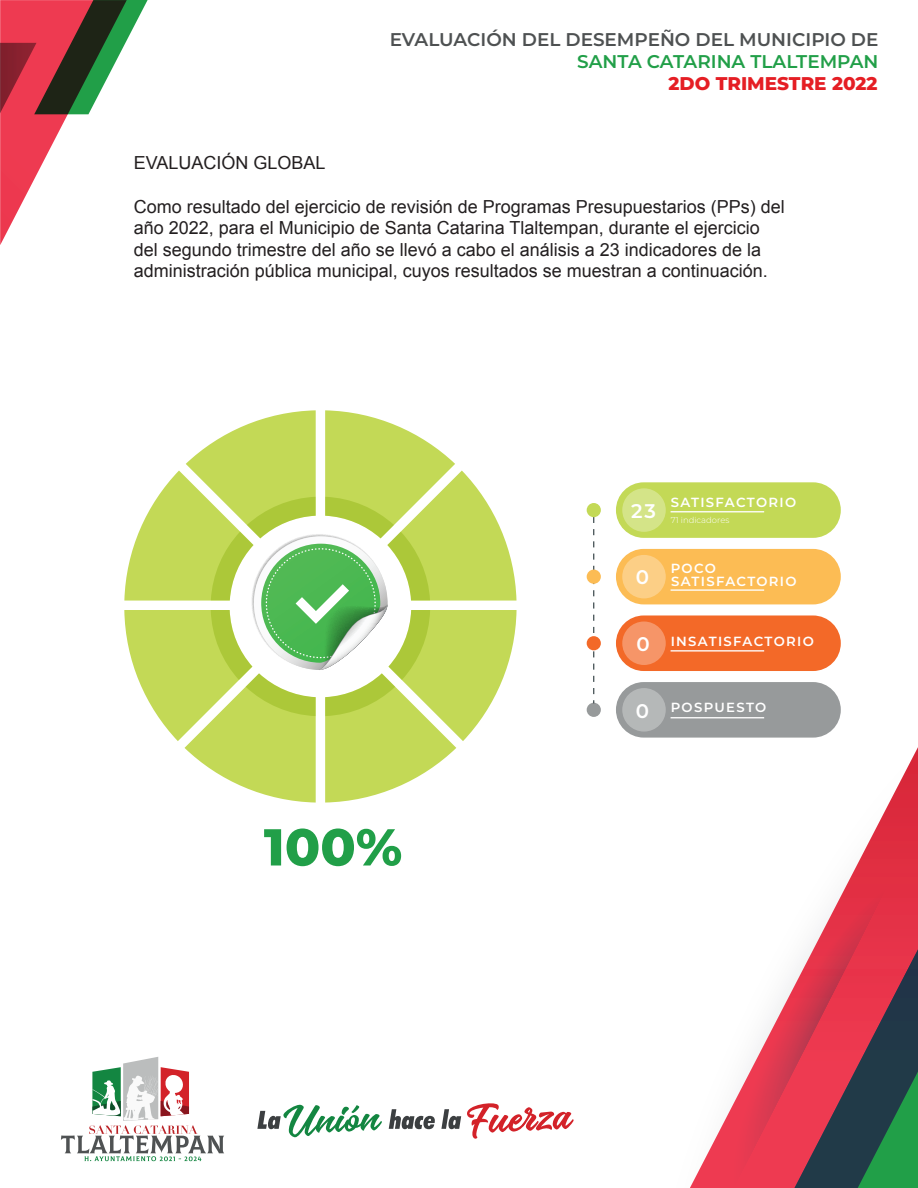
<style>
.page{position:relative;width:918px;height:1188px;background:#fff}
.page>*{position:absolute;margin:0;border:0;box-sizing:border-box;transform-origin:0 0}
.t1{font:800 51.75px "Montserrat";color:#219f48}
.t2{font:600 19.8px "Montserrat";color:#fff}
.t3{font:600 18.45px "Montserrat";color:#4e5152}
.t4{font:600 18.45px "Montserrat";color:#219f48}
.t5{font:800 18.45px "Montserrat";color:#e51e24}
.t6{font:18px/21.6px "Arial";color:#231f20}
.t7{font:600 13.2px/12.6px "Montserrat";letter-spacing:.1em;color:#fff}
.t8{font:300 8.4px "Montserrat";color:#fff}
.s1{font-size:19.8px}
</style>
<div class="page">
<svg style="left:0;top:0;width:148px;height:245px"></svg>
<svg style="left:690px;top:747px;width:228px;height:441px"></svg>
<svg style="left:61px;top:1057px;width:163px;height:104px"></svg>
<svg style="left:257px;top:1104px;width:125px;height:33px"></svg>
<svg style="left:467px;top:1103px;width:107px;height:36px"></svg>
<svg style="left:389px;top:1109px;width:46px;height:20px"></svg>
<svg style="left:441px;top:1109px;width:20px;height:20px"></svg>
<svg style="left:124px;top:410px;width:393px;height:393px"></svg>
<div style="left:616px;top:482px;width:225px;height:56px;background:#c3d956;border-radius:28px"></div>
<div style="left:622px;top:488px;width:44px;height:44px;background:#d4e488;border-radius:50%"></div>
<hr style="left:671px;top:511px;width:93px;height:1px;background:#fff">
<div style="left:616px;top:549px;width:225px;height:55px;background:#fcbc54;border-radius:28px"></div>
<div style="left:622px;top:555px;width:44px;height:43px;background:#fccf86;border-radius:50%"></div>
<hr style="left:671px;top:589px;width:93px;height:2px;background:#fff">
<div style="left:616px;top:615px;width:225px;height:56px;background:#f36928;border-radius:28px"></div>
<div style="left:622px;top:622px;width:44px;height:43px;background:#f69568;border-radius:50%"></div>
<hr style="left:671px;top:650px;width:93px;height:2px;background:#fff">
<div style="left:616px;top:682px;width:225px;height:56px;background:#979a9b;border-radius:28px"></div>
<div style="left:622px;top:688px;width:44px;height:44px;background:#b5b8b8;border-radius:50%"></div>
<hr style="left:671px;top:717px;width:93px;height:1px;background:#fff">
<svg style="left:593px;top:517px;width:1px;height:186px"></svg>
<div style="left:587px;top:503px;width:14px;height:14px;background:#c3d956;border-radius:50%"></div>
<div style="left:587px;top:570px;width:14px;height:14px;background:#fcbc54;border-radius:50%"></div>
<div style="left:587px;top:636px;width:14px;height:14px;background:#f36928;border-radius:50%"></div>
<div style="left:587px;top:703px;width:14px;height:14px;background:#979a9b;border-radius:50%"></div>
<p class="t3" style="left:390px;top:26px;width:490px">EVALUACIÓN DEL DESEMPEÑO DEL MUNICIPIO DE</p>
<p class="t4" style="left:577px;top:48px;width:303px">SANTA CATARINA TLALTEMPAN</p>
<p class="t5" style="left:669px;top:70px;width:210px">2DO TRIMESTRE 2022</p>
<p class="t6" style="left:134px;top:153px;width:193px">EVALUACIÓN GLOBAL</p>
<p class="t6" style="left:134px;top:196px;width:653px">Como resultado del ejercicio de revisión de Programas Presupuestarios (PPs) del año 2022, para el Municipio de Santa Catarina Tlaltempan, durante el ejercicio del segundo trimestre del año se llevó a cabo el análisis a 23 indicadores de la administración pública municipal, cuyos resultados se muestran a continuación.</p>
<p class="t2" style="left:631px;top:497px;width:26px">23</p>
<p class="t7" style="left:671px;top:495px;width:127px">SATISFACTORIO</p>
<p class="t8" style="left:671px;top:514px;width:60px">71 indicadores</p>
<p class="t2" style="left:636px;top:563px;width:15px">0</p>
<p class="t7" style="left:671px;top:562px;width:127px">POCO<br>SATISFACTORIO</p>
<p class="t7" style="left:636px;top:634px;width:179px"><span class="s1">0</span> INSATISFACTORIO</p>
<h1 class="t1" style="left:264px;top:809px;width:140px">100%</h1>
<p class="t7" style="left:636px;top:701px;width:132px"><span class="s1">0</span> POSPUESTO</p>
</div>
